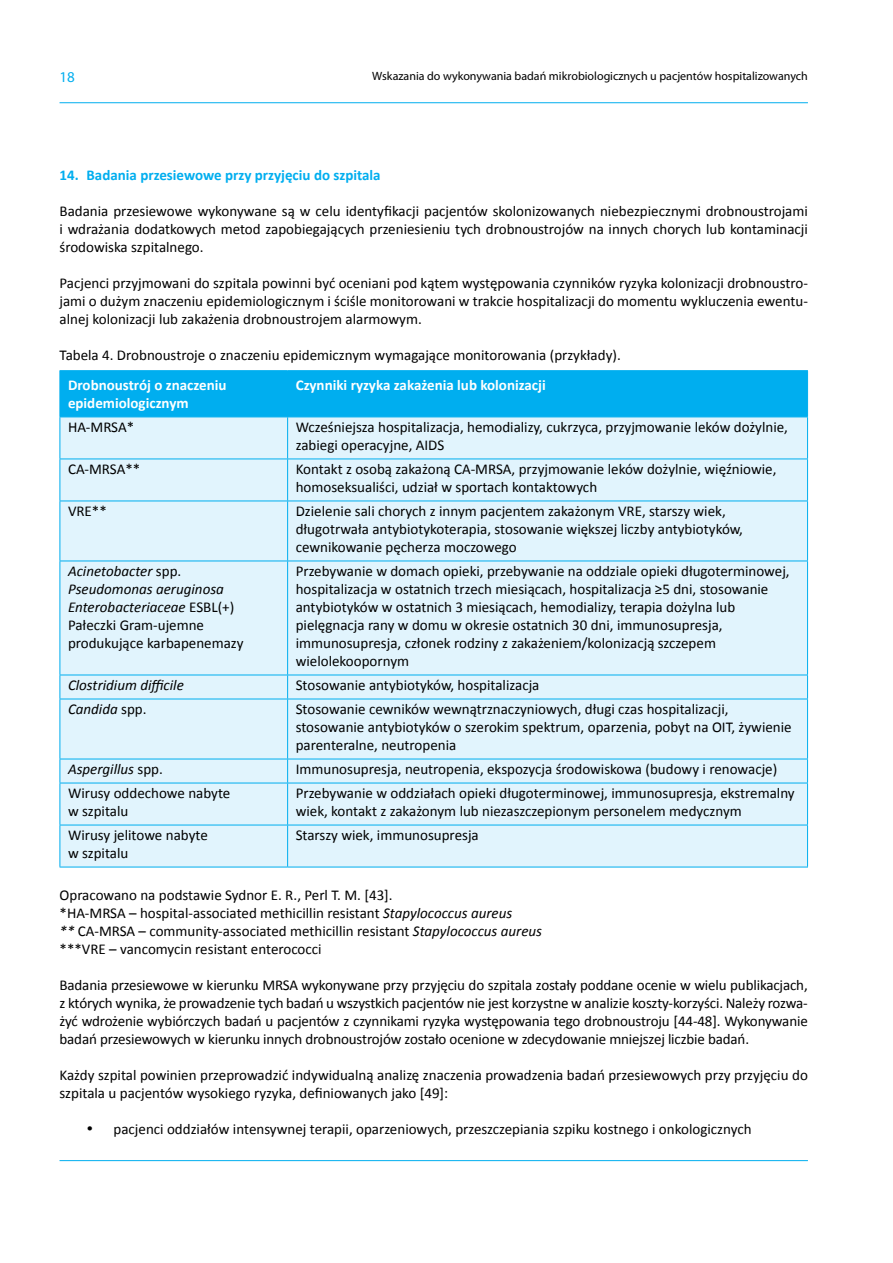
<style>
.page{position:relative;width:893px;height:1263px;background:#fff}
.page>*{position:absolute;margin:0;border:0;box-sizing:border-box;transform-origin:0 0}
.t1{font:15px/18px "Calibri";color:#000}
.t2{font:700 15px/18px "Calibri";color:#fff}
.t3{font:italic 15px "Calibri";color:#000}
.t4{font:700 15px "Calibri";color:#00aeef}
.t5{font:15px "Myriad Pro";color:#00aeef}
.t6{font:12px "Myriad Pro";color:#000}
.s1{font-style:italic}
.s2{font-style:normal}
</style>
<div class="page">
<hr style="left:60px;top:1160px;width:748px;height:1px;background:#00aeef">
<hr style="left:60px;top:102px;width:748px;height:1px;background:#00aeef">
<div style="left:61px;top:371px;width:746px;height:46px;background:#00aeef"></div>
<div style="left:61px;top:418px;width:746px;height:449px;background:#e1f4fd"></div>
<hr style="left:287px;top:371px;width:1px;height:46px;background:#00aeef">
<hr style="left:60px;top:417px;width:228px;height:1px;background:#00aeef">
<hr style="left:288px;top:417px;width:520px;height:1px;background:#00aeef">
<hr style="left:287px;top:417px;width:1px;height:42px;background:#00aeef">
<hr style="left:60px;top:459px;width:228px;height:1px;background:#00aeef">
<hr style="left:288px;top:459px;width:520px;height:1px;background:#00aeef">
<hr style="left:287px;top:459px;width:1px;height:42px;background:#00aeef">
<hr style="left:60px;top:501px;width:228px;height:1px;background:#00aeef">
<hr style="left:288px;top:501px;width:520px;height:1px;background:#00aeef">
<hr style="left:287px;top:501px;width:1px;height:60px;background:#00aeef">
<hr style="left:60px;top:561px;width:228px;height:1px;background:#00aeef">
<hr style="left:288px;top:561px;width:520px;height:1px;background:#00aeef">
<hr style="left:287px;top:561px;width:1px;height:114px;background:#00aeef">
<hr style="left:60px;top:675px;width:228px;height:1px;background:#00aeef">
<hr style="left:288px;top:675px;width:520px;height:1px;background:#00aeef">
<svg style="left:287px;top:675px;width:1px;height:24px"></svg>
<hr style="left:60px;top:699px;width:228px;height:1px;background:#00aeef">
<hr style="left:288px;top:699px;width:520px;height:1px;background:#00aeef">
<hr style="left:287px;top:699px;width:1px;height:60px;background:#00aeef">
<hr style="left:60px;top:759px;width:228px;height:1px;background:#00aeef">
<hr style="left:288px;top:759px;width:520px;height:1px;background:#00aeef">
<svg style="left:287px;top:759px;width:1px;height:24px"></svg>
<hr style="left:60px;top:783px;width:228px;height:1px;background:#00aeef">
<hr style="left:288px;top:783px;width:520px;height:1px;background:#00aeef">
<hr style="left:287px;top:783px;width:1px;height:42px;background:#00aeef">
<hr style="left:60px;top:825px;width:228px;height:1px;background:#00aeef">
<hr style="left:288px;top:825px;width:520px;height:1px;background:#00aeef">
<hr style="left:287px;top:825px;width:1px;height:42px;background:#00aeef">
<hr style="left:60px;top:370px;width:228px;height:1px;background:#00aeef">
<hr style="left:60px;top:371px;width:1px;height:46px;background:#00aeef">
<hr style="left:288px;top:370px;width:520px;height:1px;background:#00aeef">
<hr style="left:807px;top:371px;width:1px;height:46px;background:#00aeef">
<hr style="left:60px;top:417px;width:1px;height:42px;background:#00aeef">
<hr style="left:807px;top:417px;width:1px;height:42px;background:#00aeef">
<hr style="left:60px;top:459px;width:1px;height:42px;background:#00aeef">
<hr style="left:807px;top:459px;width:1px;height:42px;background:#00aeef">
<hr style="left:60px;top:501px;width:1px;height:60px;background:#00aeef">
<hr style="left:807px;top:501px;width:1px;height:60px;background:#00aeef">
<hr style="left:60px;top:561px;width:1px;height:114px;background:#00aeef">
<hr style="left:807px;top:561px;width:1px;height:114px;background:#00aeef">
<svg style="left:60px;top:675px;width:1px;height:24px"></svg>
<svg style="left:807px;top:675px;width:1px;height:24px"></svg>
<hr style="left:60px;top:699px;width:1px;height:60px;background:#00aeef">
<hr style="left:807px;top:699px;width:1px;height:60px;background:#00aeef">
<svg style="left:60px;top:759px;width:1px;height:24px"></svg>
<svg style="left:807px;top:759px;width:1px;height:24px"></svg>
<hr style="left:60px;top:783px;width:1px;height:42px;background:#00aeef">
<hr style="left:807px;top:783px;width:1px;height:42px;background:#00aeef">
<hr style="left:60px;top:825px;width:1px;height:42px;background:#00aeef">
<hr style="left:807px;top:825px;width:1px;height:42px;background:#00aeef">
<hr style="left:60px;top:867px;width:228px;height:1px;background:#00aeef">
<hr style="left:288px;top:867px;width:520px;height:1px;background:#00aeef">
<p class="t5" style="left:60px;top:68px;width:17px">18</p>
<p class="t6" style="left:372px;top:68px;width:437px">Wskazania do wykonywania badań mikrobiologicznych u pacjentów hospitalizowanych</p>
<p class="t4" style="left:60px;top:166px;width:323px">14. Badania przesiewowe przy przyjęciu do szpitala</p>
<p class="t1" style="left:60px;top:201px;width:750px;text-align:justify">Badania przesiewowe wykonywane są w celu identyfikacji pacjentów skolonizowanych niebezpiecznymi drobnoustrojami i wdrażania dodatkowych metod zapobiegających przeniesieniu tych drobnoustrojów na innych chorych lub kontaminacji środowiska szpitalnego.</p>
<p class="t1" style="left:60px;top:273px;width:750px;text-align:justify">Pacjenci przyjmowani do szpitala powinni być oceniani pod kątem występowania czynników ryzyka kolonizacji drobnoustro&shy;jami o dużym znaczeniu epidemiologicznym i ściśle monitorowani w trakcie hospitalizacji do momentu wykluczenia ewentu&shy;alnej kolonizacji lub zakażenia drobnoustrojem alarmowym.</p>
<p class="t1" style="left:60px;top:345px;width:563px">Tabela 4. Drobnoustroje o znaczeniu epidemicznym wymagające monitorowania (przykłady).</p>
<p class="t2" style="left:68px;top:376px;width:160px">Drobnoustrój o znaczeniu epidemiologicznym</p>
<p class="t2" style="left:296px;top:376px;width:251px">Czynniki ryzyka zakażenia lub kolonizacji</p>
<p class="t1" style="left:68px;top:418px;width:68px">HA-MRSA*</p>
<p class="t1" style="left:296px;top:418px;width:494px">Wcześniejsza hospitalizacja, hemodializy, cukrzyca, przyjmowanie leków dożylnie, zabiegi operacyjne, AIDS</p>
<p class="t1" style="left:68px;top:460px;width:74px">CA-MRSA**</p>
<p class="t1" style="left:296px;top:460px;width:482px">Kontakt z osobą zakażoną CA-MRSA, przyjmowanie leków dożylnie, więźniowie, homoseksualiści, udział w sportach kontaktowych</p>
<p class="t1" style="left:68px;top:502px;width:40px">VRE**</p>
<p class="t1" style="left:296px;top:502px;width:449px">Dzielenie sali chorych z innym pacjentem zakażonym VRE, starszy wiek, długotrwała antybiotykoterapia, stosowanie większej liczby antybiotyków, cewnikowanie pęcherza moczowego</p>
<p class="t1" style="left:68px;top:562px;width:177px"><span class="s1">Acinetobacter</span> spp.<br><span class="s1">Pseudomonas aeruginosa<br>Enterobacteriaceae</span> ESBL(+)<br>Pałeczki Gram-ujemne produkujące karbapenemazy</p>
<p class="t1" style="left:296px;top:562px;width:495px">Przebywanie w domach opieki, przebywanie na oddziale opieki długoterminowej, hospitalizacja w ostatnich trzech miesiącach, hospitalizacja ≥5 dni, stosowanie antybiotyków w ostatnich 3 miesiącach, hemodializy, terapia dożylna lub pielęgnacja rany w domu w okresie ostatnich 30 dni, immunosupresja, immunosupresja, członek rodziny z zakażeniem/kolonizacją szczepem wielolekoopornym</p>
<p class="t3" style="left:68px;top:676px;width:117px">Clostridium difficile</p>
<p class="t1" style="left:296px;top:676px;width:245px">Stosowanie antybiotyków, hospitalizacja</p>
<p class="t3" style="left:68px;top:700px;width:80px">Candida <span class="s2">spp.</span></p>
<p class="t1" style="left:296px;top:700px;width:497px">Stosowanie cewników wewnątrznaczyniowych, długi czas hospitalizacji, stosowanie antybiotyków o szerokim spektrum, oparzenia, pobyt na OIT, żywienie parenteralne, neutropenia</p>
<p class="t3" style="left:68px;top:760px;width:96px">Aspergillus <span class="s2">spp.</span></p>
<p class="t1" style="left:296px;top:760px;width:483px">Immunosupresja, neutropenia, ekspozycja środowiskowa (budowy i renowacje)</p>
<p class="t1" style="left:68px;top:784px;width:164px">Wirusy oddechowe nabyte w szpitalu</p>
<p class="t1" style="left:296px;top:784px;width:500px">Przebywanie w oddziałach opieki długoterminowej, immunosupresja, ekstremalny wiek, kontakt z zakażonym lub niezaszczepionym personelem medycznym</p>
<p class="t1" style="left:68px;top:826px;width:141px">Wirusy jelitowe nabyte w szpitalu</p>
<p class="t1" style="left:296px;top:826px;width:185px">Starszy wiek, immunosupresja</p>
<p class="t1" style="left:60px;top:885px;width:484px">Opracowano na podstawie Sydnor E. R., Perl T. M. [43].<br>*HA-MRSA – hospital-associated methicillin resistant <span class="s1">Stapylococcus aureus<br>**</span> CA-MRSA – community-associated methicillin resistant <span class="s1">Stapylococcus aureus </span>***VRE – vancomycin resistant enterococci</p>
<p class="t1" style="left:60px;top:975px;width:750px;text-align:justify">Badania przesiewowe w kierunku MRSA wykonywane przy przyjęciu do szpitala zostały poddane ocenie w wielu publikacjach, z których wynika, że prowadzenie tych badań u wszystkich pacjentów nie jest korzystne w analizie koszty-korzyści. Należy rozwa&shy;żyć wdrożenie wybiórczych badań u pacjentów z czynnikami ryzyka występowania tego drobnoustroju [44-48]. Wykonywanie badań przesiewowych w kierunku innych drobnoustrojów zostało ocenione w zdecydowanie mniejszej liczbie badań.</p>
<p class="t1" style="left:60px;top:1065px;width:750px">Każdy szpital powinien przeprowadzić indywidualną analizę znaczenia prowadzenia badań przesiewowych przy przyjęciu do szpitala u pacjentów wysokiego ryzyka, definiowanych jako [49]:</p>
<p class="t1" style="left:87px;top:1119px;width:666px">• pacjenci oddziałów intensywnej terapii, oparzeniowych, przeszczepiania szpiku kostnego i onkologicznych</p>
</div>
